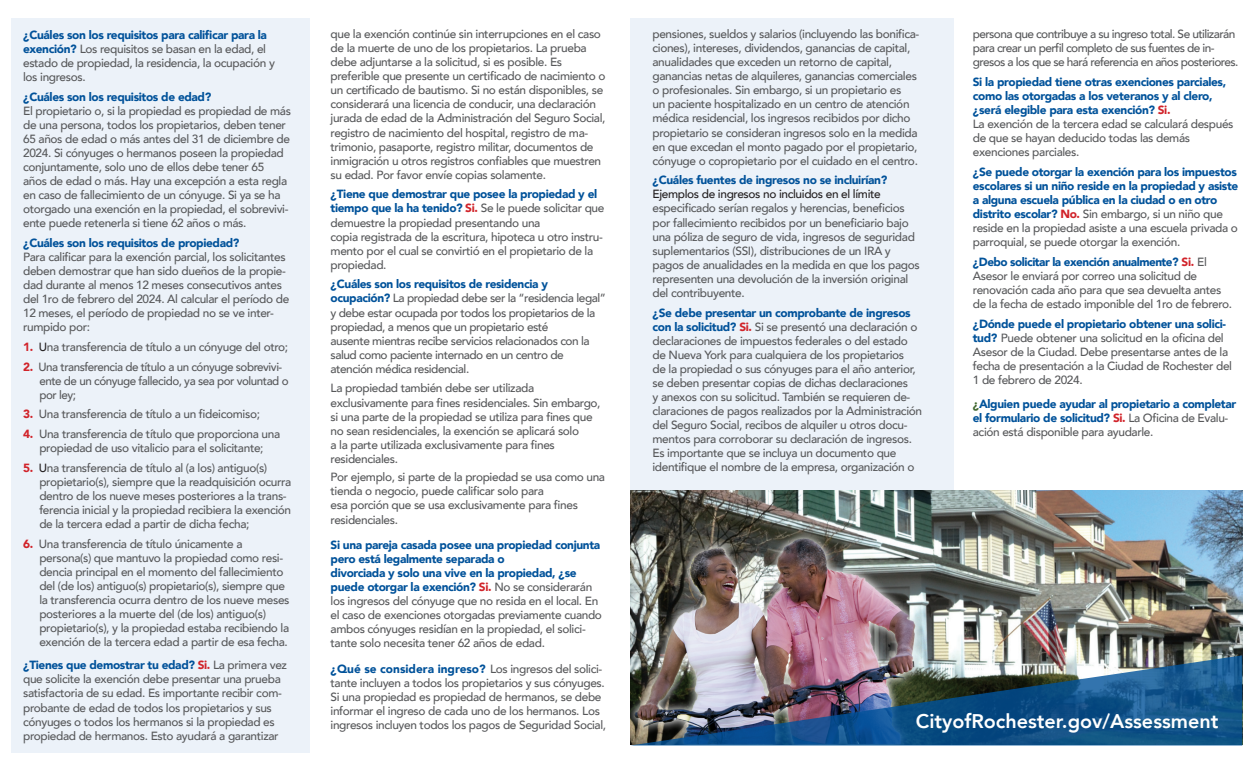
<style>
.page{position:relative;width:1260px;height:765px;background:#fff}
.page>*{position:absolute;margin:0;border:0;box-sizing:border-box;transform-origin:0 0}
.t1{font:800 19.75px "Avenir";color:#fff}
.t2{font:500 11.88px/14px "Avenir";letter-spacing:-.03em;color:#57585a}
.t3{font:900 11.88px/14px "Avenir";letter-spacing:-.03em;color:#01529a}
.t4{font:500 11.88px/14px "Avenir";letter-spacing:-.05em;color:#57585a}
.s1{font-weight:900;color:#01529a}
.s2{font-weight:900;color:#d1232a}
.s3{color:#231f20}
.s4{font-weight:400}
.s5{color:#d1232a}
.s6{font-weight:500;color:#57585a}
.s7{color:#426831}
</style>
<div class="page">
<div style="left:631px;top:18px;width:323px;height:472px;background:#ecf2f9"></div>
<div style="left:11px;top:18px;width:298px;height:734px;background:#ecf2f9"></div>
<img style="left:630px;top:491px;width:612px;height:164px">
<img style="left:630px;top:529px;width:294px;height:126px">
<img style="left:634px;top:539px;width:167px;height:116px">
<img style="left:630px;top:655px;width:612px;height:91px">
<p class="t2" style="left:23px;top:27px;width:253px"><span class="s1">¿Cuáles son los requisitos para calificar para la exención?</span> Los requisitos se basan en la edad, el estado de propiedad, la residencia, la ocupación y los ingresos.</p>
<p class="t2" style="left:23px;top:89px;width:269px"><span class="s1">¿Cuáles son los requisitos de edad?<br></span>El propietario o, si la propiedad es propiedad de más de una persona, todos los propietarios, deben tener 65 años de edad o más antes del 31 de diciembre de 2024. Si cónyuges o hermanos poseen la propiedad conjuntamente, solo uno de ellos debe tener 65 años de edad o más. Hay una excepción a esta regla en caso de fallecimiento de un cónyuge. Si ya se ha otorgado una exención en la propiedad, el sobrevivi&shy;ente puede retenerla si tiene 62 años o más.</p>
<p class="t2" style="left:23px;top:235px;width:268px"><span class="s1">¿Cuáles son los requisitos de propiedad?<br></span>Para calificar para la exención parcial, los solicitantes deben demostrar que han sido dueños de la propie&shy;dad durante al menos 12 meses consecutivos antes del 1ro de febrero del 2024. Al calcular el período de 12 meses, el período de propiedad no se ve inter&shy;rumpido por:</p>
<p class="t2" style="left:23px;top:339px;width:267px"><span class="s2">1.</span> <span class="s3">U</span>na transferencia de título a un cónyuge del otro;</p>
<p class="t2" style="left:39px;top:359px;width:251px;text-indent:-16px"><span class="s2">2.</span> Una transferencia de título a un cónyuge sobrevivi&shy;ente de un cónyuge fallecido, ya sea por voluntad o por ley;</p>
<p class="t2" style="left:23px;top:407px;width:238px"><span class="s2">3.</span> Una transferencia de título a un fideicomiso;</p>
<p class="t2" style="left:23px;top:426px;width:259px;text-align:center"><span class="s2">4.</span> Una transferencia de título que proporciona una propiedad de uso vitalicio para el solicitante<span class="s4">;</span></p>
<p class="t2" style="left:39px;top:460px;width:253px;text-indent:-16px"><span class="s2">5.</span> <span class="s3">U</span>na transferencia de título al (a los) antiguo(s) propietario(s), siempre que la readquisición ocurra dentro de los nueve meses posteriores a la trans&shy;ferencia inicial y la propiedad recibiera la exención de la tercera edad a partir de dicha fecha;</p>
<p class="t2" style="left:39px;top:536px;width:252px;text-indent:-16px"><span class="s2">6.</span> Una transferencia de título únicamente a persona(s) que mantuvo la propiedad como resi&shy;dencia principal en el momento del fallecimiento del (de los) antiguo(s) propietario(s), siempre que la transferencia ocurra dentro de los nueve meses posteriores a la muerte del (de los) antiguo(s) propietario(s), y la propiedad estaba recibiendo la exención de la tercera edad a partir de esa fecha.</p>
<p class="t2" style="left:23px;top:658px;width:265px"><span class="s1">¿Tienes que demostrar tu edad?</span> <span class="s2">Si.</span> La primera vez que solicite la exención debe presentar una prueba satisfactoria de su edad. Es importante recibir com&shy;probante de edad de todos los propietarios y sus cónyuges o todos los hermanos si la propiedad es propiedad de hermanos. Esto ayudará a garantizar</p>
<p class="t2" style="left:331px;top:26px;width:277px">que la exención continúe sin interrupciones en el caso de la muerte de uno de los propietarios. La prueba debe adjuntarse a la solicitud, si es posible. Es preferible que presente un certificado de nacimiento o un certificado de bautismo. Si no están disponibles, se considerará una licencia de conducir, una declaración jurada de edad de la Administración del Seguro Social, registro de nacimiento del hospital, registro de ma&shy;trimonio, pasaporte, registro militar, documentos de inmigración u otros registros confiables que muestren su edad. Por favor envíe copias solamente.</p>
<p class="t2" style="left:331px;top:187px;width:275px"><span class="s1">¿Tiene que demostrar que posee la propiedad y el tiempo que la ha tenido?</span> <span class="s2">Si.</span> Se le puede solicitar que demuestre la propiedad presentando una<br>copia registrada de la escritura, hipoteca u otro instru&shy;mento por el cual se convirtió en el propietario de la propiedad.</p>
<p class="t2" style="left:331px;top:277px;width:277px"><span class="s1">¿Cuáles son los requisitos de residencia y ocupación?</span> La propiedad debe ser la “residencia legal” y debe estar ocupada por todos los propietarios de la propiedad, a menos que un propietario esté<br>ausente mientras recibe servicios relacionados con la salud como paciente internado en un centro de atención médica residencial.</p>
<p class="t2" style="left:331px;top:381px;width:271px">La propiedad también debe ser utilizada exclusivamente para fines residenciales. Sin embargo, si una parte de la propiedad se utiliza para fines que no sean residenciales, la exención se aplicará solo<br>a la parte utilizada exclusivamente para fines residenciales.</p>
<p class="t2" style="left:331px;top:470px;width:276px">Por ejemplo, si parte de la propiedad se usa como una tienda o negocio, puede calificar solo para<br>esa porción que se usa exclusivamente para fines residenciales.</p>
<p class="t2" style="left:331px;top:537px;width:273px"><span class="s1">Si una pareja casada posee una propiedad conjunta pero está legalmente separada o<br>divorciada y solo una vive en la propiedad, ¿se puede otorgar la exención?</span> <span class="s2">Si.</span> No se considerarán los ingresos del cónyuge que no resida en el local. En el caso de exenciones otorgadas previamente cuando ambos cónyuges residían en la propiedad, el solici&shy;tante solo necesita tener 62 años de edad.</p>
<p class="t2" style="left:331px;top:661px;width:277px"><span class="s1">¿Qué se considera ingreso?</span> Los ingresos del solici&shy;tante incluyen a todos los propietarios y sus cónyuges.<br>Si una propiedad es propiedad de hermanos, se debe informar el ingreso de cada uno de los hermanos. Los ingresos incluyen todos los pagos de Seguridad Social,</p>
<p class="t2" style="left:652px;top:26px;width:268px">pensiones, sueldos y salarios (incluyendo las bonifica&shy;ciones), intereses, dividendos, ganancias de capital, anualidades que exceden un retorno de capital, ganancias netas de alquileres, ganancias comerciales o profesionales. Sin embargo, si un propietario es<br>un paciente hospitalizado en un centro de atención médica residencial, los ingresos recibidos por dicho propietario se consideran ingresos solo en la medida en que excedan el monto pagado por el propietario, cónyuge o copropietario por el cuidado en el centro.</p>
<p class="t2" style="left:652px;top:173px;width:269px"><span class="s1">¿Cuáles fuentes de ingresos no se incluirían?<br></span><span class="s3">Ejemplos de ingresos no incluidos en el límite </span>especificado serían regalos y herencias, beneficios por fallecimiento recibidos por un beneficiario bajo una póliza de seguro de vida, ingresos de seguridad suplementarios (SSI), distribuciones de un IRA y pagos de anualidades en la medida en que los pagos representen una devolución de la inversión original del contribuyente.</p>
<p class="t2" style="left:652px;top:305px;width:271px"><span class="s1">¿Se debe presentar un comprobante de ingresos con la solicitud?</span> <span class="s2">Si.</span> Si se presentó una declaración o declaraciones de impuestos federales o del estado de Nueva York para cualquiera de los propietarios<br>de la propiedad o sus cónyuges para el año anterior, se deben presentar copias de dichas declaraciones<br>y anexos con su solicitud. También se requieren de&shy;claraciones de pagos realizados por la Administración del Seguro Social, recibos de alquiler u otros docu&shy;mentos para corroborar su declaración de ingresos.<br>Es importante que se incluya un documento que identifique el nombre de la empresa, organización o</p>
<p class="t4" style="left:973px;top:26px;width:267px">persona que contribuye a su ingreso total. Se utilizarán para crear un perfil completo de sus fuentes de in&shy;gresos a los que se hará referencia en años posteriores.</p>
<p class="t3" style="left:973px;top:74px;width:262px">Si la propiedad tiene otras exenciones parciales, como las otorgadas a los veteranos y al clero, ¿será elegible para esta exención? <span class="s5">Si.<br></span><span class="s6">La exención de la tercera edad se calculará después de que se hayan deducido todas las demás exenciones parciales.</span></p>
<p class="t3" style="left:973px;top:164px;width:267px">¿Se puede otorgar la exención para los impuestos escolares si un niño reside en la propiedad y asiste a alguna escuela pública en la ciudad o en otro distrito escolar? <span class="s5">No.</span> <span class="s6">Sin embargo, si un niño que reside en la propiedad asiste a una escuela privada o parroquial, se puede otorgar la exención.</span></p>
<p class="t2" style="left:973px;top:254px;width:261px"><span class="s1">¿Debo solicitar la exención anualmente?</span> <span class="s2">Si.</span> El Asesor le enviará por correo una solicitud de renovación cada año para que sea devuelta antes de la fecha de estado imponible del 1ro de febrero.</p>
<p class="t2" style="left:973px;top:316px;width:261px"><span class="s1">¿Dónde puede el propietario obtener una solici&shy;tud?</span> Puede obtener una solicitud en la oficina del Asesor de la Ciudad. Debe presentarse antes de la fecha de presentación a la Ciudad de Rochester del 1 de febrero de 2024.</p>
<p class="t3" style="left:973px;top:397px;width:265px"><span class="s7">¿</span>Alguien puede ayudar al propietario a completar el formulario de solicitud? <span class="s5">Si.</span> <span class="s6">La Oficina de Evalu&shy;ación está disponible para ayudarle.</span></p>
<p class="t1" style="left:916px;top:706px;width:304px">CityofRochester.gov/Assessment</p>
</div>
